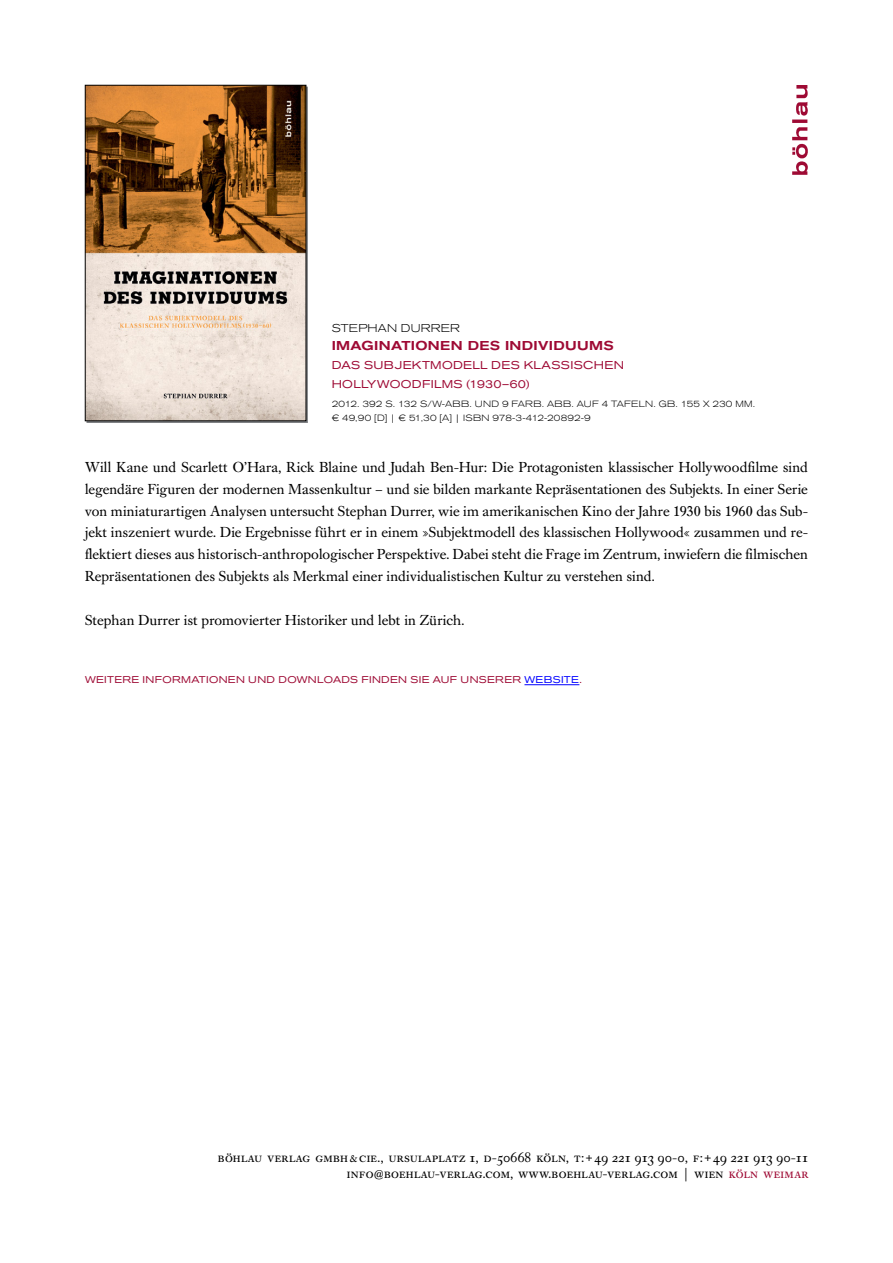
<style>
.page{position:relative;width:893px;height:1263px;background:#fff}
.page>*{position:absolute;margin:0;border:0;box-sizing:border-box;transform-origin:0 0}
.WB-S_Body{font:14.25px/21.8px "Caslon Buch BQ";letter-spacing:.015em;color:#000;text-align:justify}
.WB_ADD{font:13.5px "Caslon Buch Expert BQ";letter-spacing:.02em;color:#000}
.WB-S_Titel{font:500 expanded 12.75px "Akzidenz Grotesk BQ";letter-spacing:.025em;color:#9e0a34}
.WB-S_UT{font:expanded 11.25px "Akzidenz Grotesk BQ";letter-spacing:.03em;color:#9e0a34}
.WB-Standard_Autor{font:300 expanded 11.25px "Akzidenz Grotesk BQ";letter-spacing:.015em;color:#000}
.WB-S_INFOTEXT-1_rt{font:expanded 9.75px "Akzidenz Grotesk BQ";letter-spacing:.035em;color:#9e0a34}
.WB-S_BIB{font:300 expanded 9px "Akzidenz Grotesk BQ";letter-spacing:.02em;color:#000}
.s1{color:#00f}
.s2{font-size:10.5px}
.s3{font-weight:500;font-size:11.25px}
.s4{color:#9e0a34}
</style>
<div class="page">
<img style="left:792px;top:85px;width:16px;height:90px">
<hr style="left:524px;top:684px;width:55px;height:1px;background:#00f">
<svg style="left:85px;top:85px;width:221px;height:336px;background:#b59272"></svg>
<p class="WB-Standard_Autor" style="left:332px;top:321px;width:130px">STEPHAN DURRER</p>
<p class="WB-S_Titel" style="left:332px;top:339px;width:284px">IMAGI NATIONEN DES INDIVI DUUMS</p>
<p class="WB-S_UT" style="left:332px;top:359px;width:294px">DAS SUBJEKTMODELL DES KLASSISCHEN</p>
<p class="WB-S_UT" style="left:332px;top:377px;width:200px">HOLLYWOODFILMS (1930–60)</p>
<p class="WB-S_BIB" style="left:332px;top:398px;width:425px">2012. 392 S. 132 S/W-ABB. UN D 9 FARB. ABB. AU F 4 TAFELN . GB. 155 X 230 MM.</p>
<p class="WB-S_BIB" style="left:332px;top:413px;width:261px">€ 49,90 [D] | € 51,30 [A] | ISBN 978-3-412-20892-9</p>
<p class="WB-S_Body" style="left:85px;top:457px;width:724px">Will Kane und Scarlett O’Hara, Rick Blaine und Judah Ben-Hur: Die Protagonisten klassischer Hollywoodfilme sind legendäre Figuren der modernen Massenkultur – und sie bilden markante Repräsentationen des Subjekts. In einer Serie von miniaturartigen Analysen untersucht Stephan Durrer, wie im amerikanischen Kino der Jahre 1930 bis 1960 das Sub&shy;jekt inszeniert wurde. Die Ergebnisse führt er in einem »Subjektmodell des klassischen Hollywood« zusammen und re&shy;flektiert dieses aus historisch-anthropologischer Perspektive. Dabei steht die Frage im Zentrum, inwiefern die filmischen Repräsentationen des Subjekts als Merkmal einer individualistischen Kultur zu verstehen sind.</p>
<p class="WB-S_Body" style="left:85px;top:609px;width:381px">Stephan Durrer ist promovierter Historiker und lebt in Zürich.</p>
<p class="WB-S_INFOTEXT-1_rt" style="left:85px;top:674px;width:498px">WEITERE INFORMATIONEN UND DOWNLOADS FINDEN SIE AUF UNSERER <span class="s1">WEBSITE</span>.</p>
<p class="WB_ADD" style="left:218px;top:1149px;width:592px">böhlau verlag gmbh <span class="s2">&amp;</span> cie., ursulaplatz 1, d-50668 köln, t:+49 221 913 90-0, f: +49 221 913 90-11</p>
<p class="WB_ADD" style="left:347px;top:1165px;width:463px">info<span class="s3">@</span>boehlau-verlag.com, www.boehlau-verlag.com | wien <span class="s4">köln weimar</span></p>
</div>
